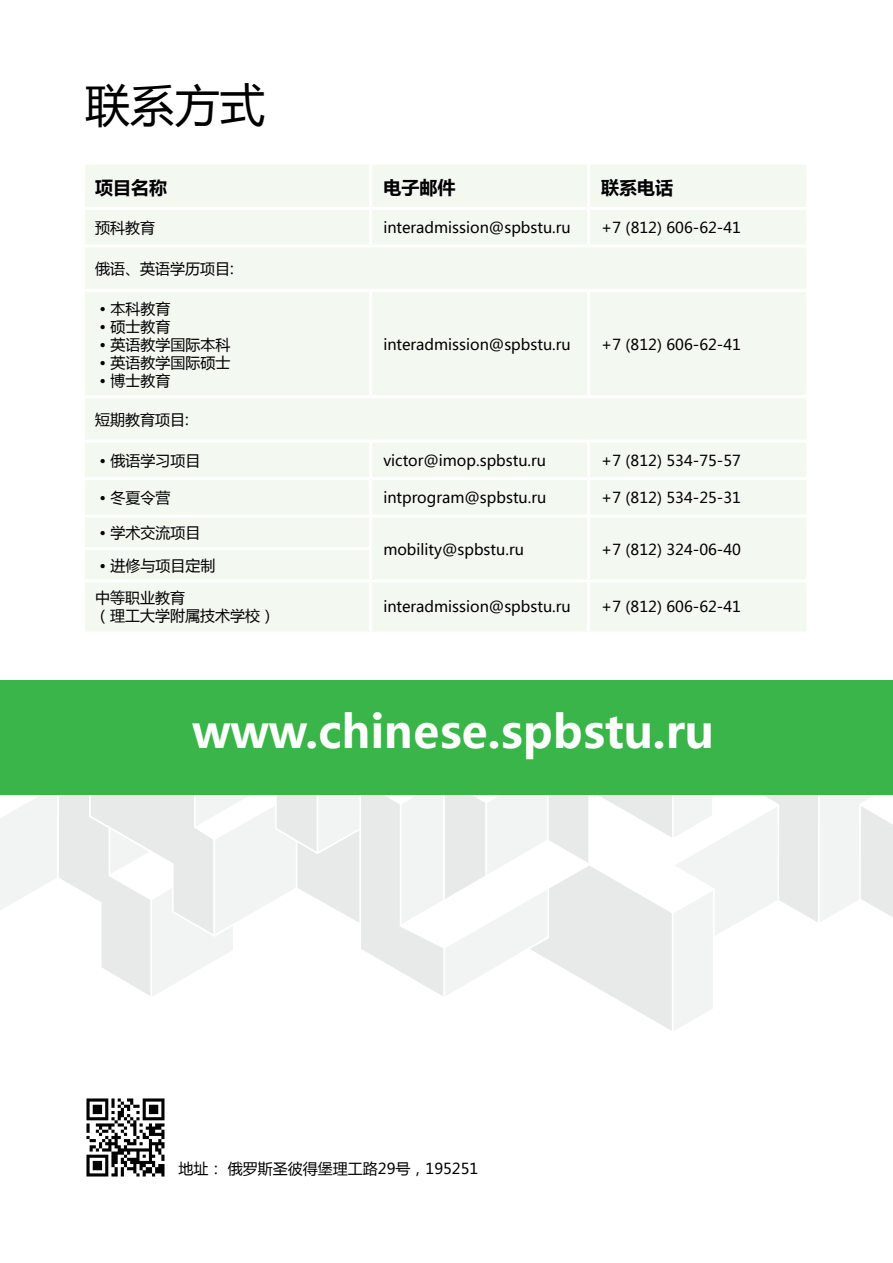
<style>
.page{position:relative;width:893px;height:1263px;background:#fff}
.page>*{position:absolute;margin:0;border:0;box-sizing:border-box;transform-origin:0 0}
.t1{font:700 45px "Microsoft Ya Hei";color:#fff}
.t2{font:45px "Microsoft Ya Hei";color:#000}
.t3{font:700 18px "Microsoft Ya Hei";color:#000}
.t4{font:15px/32.5px "Microsoft Ya Hei";color:#000}
</style>
<div class="page">
<svg style="left:0;top:795px;width:893px;height:236px"></svg>
<div style="left:0;top:680px;width:893px;height:115px;background:#39b54a"></div>
<div style="left:85px;top:165px;width:721px;height:466px;background:#f3f9f1"></div>
<hr style="left:369px;top:165px;width:3px;height:42px;background:#fff">
<hr style="left:587px;top:165px;width:3px;height:42px;background:#fff">
<hr style="left:85px;top:207px;width:286px;height:3px;background:#fff">
<hr style="left:371px;top:207px;width:217px;height:3px;background:#fff">
<hr style="left:369px;top:210px;width:3px;height:34px;background:#fff">
<hr style="left:588px;top:207px;width:218px;height:3px;background:#fff">
<hr style="left:587px;top:210px;width:3px;height:34px;background:#fff">
<hr style="left:85px;top:244px;width:286px;height:3px;background:#fff">
<hr style="left:371px;top:244px;width:217px;height:3px;background:#fff">
<hr style="left:588px;top:244px;width:218px;height:3px;background:#fff">
<hr style="left:85px;top:289px;width:286px;height:3px;background:#fff">
<hr style="left:371px;top:289px;width:217px;height:3px;background:#fff">
<hr style="left:369px;top:292px;width:3px;height:103px;background:#fff">
<hr style="left:588px;top:289px;width:218px;height:3px;background:#fff">
<hr style="left:587px;top:292px;width:3px;height:103px;background:#fff">
<hr style="left:85px;top:395px;width:286px;height:3px;background:#fff">
<hr style="left:371px;top:395px;width:217px;height:3px;background:#fff">
<hr style="left:588px;top:395px;width:218px;height:3px;background:#fff">
<hr style="left:85px;top:440px;width:286px;height:3px;background:#fff">
<hr style="left:371px;top:440px;width:217px;height:3px;background:#fff">
<hr style="left:369px;top:443px;width:3px;height:34px;background:#fff">
<hr style="left:588px;top:440px;width:218px;height:3px;background:#fff">
<hr style="left:587px;top:443px;width:3px;height:34px;background:#fff">
<hr style="left:85px;top:477px;width:286px;height:3px;background:#fff">
<hr style="left:371px;top:477px;width:217px;height:3px;background:#fff">
<hr style="left:369px;top:480px;width:3px;height:35px;background:#fff">
<hr style="left:588px;top:477px;width:218px;height:3px;background:#fff">
<hr style="left:587px;top:480px;width:3px;height:35px;background:#fff">
<hr style="left:85px;top:515px;width:286px;height:3px;background:#fff">
<hr style="left:371px;top:515px;width:217px;height:3px;background:#fff">
<hr style="left:369px;top:518px;width:3px;height:29px;background:#fff">
<hr style="left:588px;top:515px;width:218px;height:3px;background:#fff">
<hr style="left:587px;top:518px;width:3px;height:30px;background:#fff">
<hr style="left:85px;top:547px;width:287px;height:3px;background:#fff">
<hr style="left:369px;top:550px;width:3px;height:29px;background:#fff">
<hr style="left:587px;top:548px;width:3px;height:31px;background:#fff">
<hr style="left:85px;top:579px;width:286px;height:3px;background:#fff">
<hr style="left:371px;top:579px;width:217px;height:3px;background:#fff">
<hr style="left:369px;top:582px;width:3px;height:49px;background:#fff">
<hr style="left:588px;top:579px;width:218px;height:3px;background:#fff">
<hr style="left:587px;top:582px;width:3px;height:49px;background:#fff">
<img style="left:86px;top:1098px;width:79px;height:79px">
<h1 class="t2" style="left:85px;top:74px;width:181px">联系方式</h1>
<p class="t3" style="left:95px;top:175px;width:73px">项目名称</p>
<p class="t3" style="left:383px;top:175px;width:73px">电子邮件</p>
<p class="t3" style="left:601px;top:175px;width:73px">联系电话</p>
<p class="t4" style="left:95px;top:211px;width:61px">预科教育</p>
<p class="t4" style="left:383px;top:211px;width:189px">interadmission@spbstu.ru</p>
<p class="t4" style="left:601px;top:211px;width:141px">+7 (812) 606-62-41</p>
<p class="t4" style="left:95px;top:252px;width:140px">俄语、英语学历项目:</p>
<p class="t4" style="left:100px;top:291px;width:73px">• 本科教育</p>
<p class="t4" style="left:100px;top:309px;width:73px">• 硕士教育</p>
<p class="t4" style="left:100px;top:327px;width:133px">• 英语教学国际本科</p>
<p class="t4" style="left:100px;top:345px;width:133px">• 英语教学国际硕士</p>
<p class="t4" style="left:100px;top:363px;width:73px">• 博士教育</p>
<p class="t4" style="left:383px;top:327px;width:189px">interadmission@spbstu.ru</p>
<p class="t4" style="left:601px;top:327px;width:141px">+7 (812) 606-62-41</p>
<p class="t4" style="left:95px;top:403px;width:95px">短期教育项目:</p>
<p class="t4" style="left:100px;top:444px;width:103px">• 俄语学习项目</p>
<p class="t4" style="left:383px;top:444px;width:164px">victor@imop.spbstu.ru</p>
<p class="t4" style="left:601px;top:444px;width:141px">+7 (812) 534-75-57</p>
<p class="t4" style="left:100px;top:481px;width:73px">• 冬夏令营</p>
<p class="t4" style="left:383px;top:481px;width:165px">intprogram@spbstu.ru</p>
<p class="t4" style="left:601px;top:481px;width:141px">+7 (812) 534-25-31</p>
<p class="t4" style="left:100px;top:516px;width:103px">• 学术交流项目</p>
<p class="t4" style="left:383px;top:532px;width:142px">mobility@spbstu.ru</p>
<p class="t4" style="left:601px;top:532px;width:141px">+7 (812) 324-06-40</p>
<p class="t4" style="left:95px;top:548px;width:122px">• 进修与项目定制中等职业教育</p>
<p class="t4" style="left:95px;top:599px;width:181px">（理工大学附属技术学校）</p>
<p class="t4" style="left:383px;top:590px;width:189px">interadmission@spbstu.ru</p>
<p class="t4" style="left:601px;top:590px;width:141px">+7 (812) 606-62-41</p>
<h1 class="t1" style="left:192px;top:701px;width:523px">www.chinese.spbstu.ru</h1>
<p class="t4" style="left:178px;top:1151px;width:301px">地址： 俄罗斯圣彼得堡理工路29号，195251</p>
</div>
